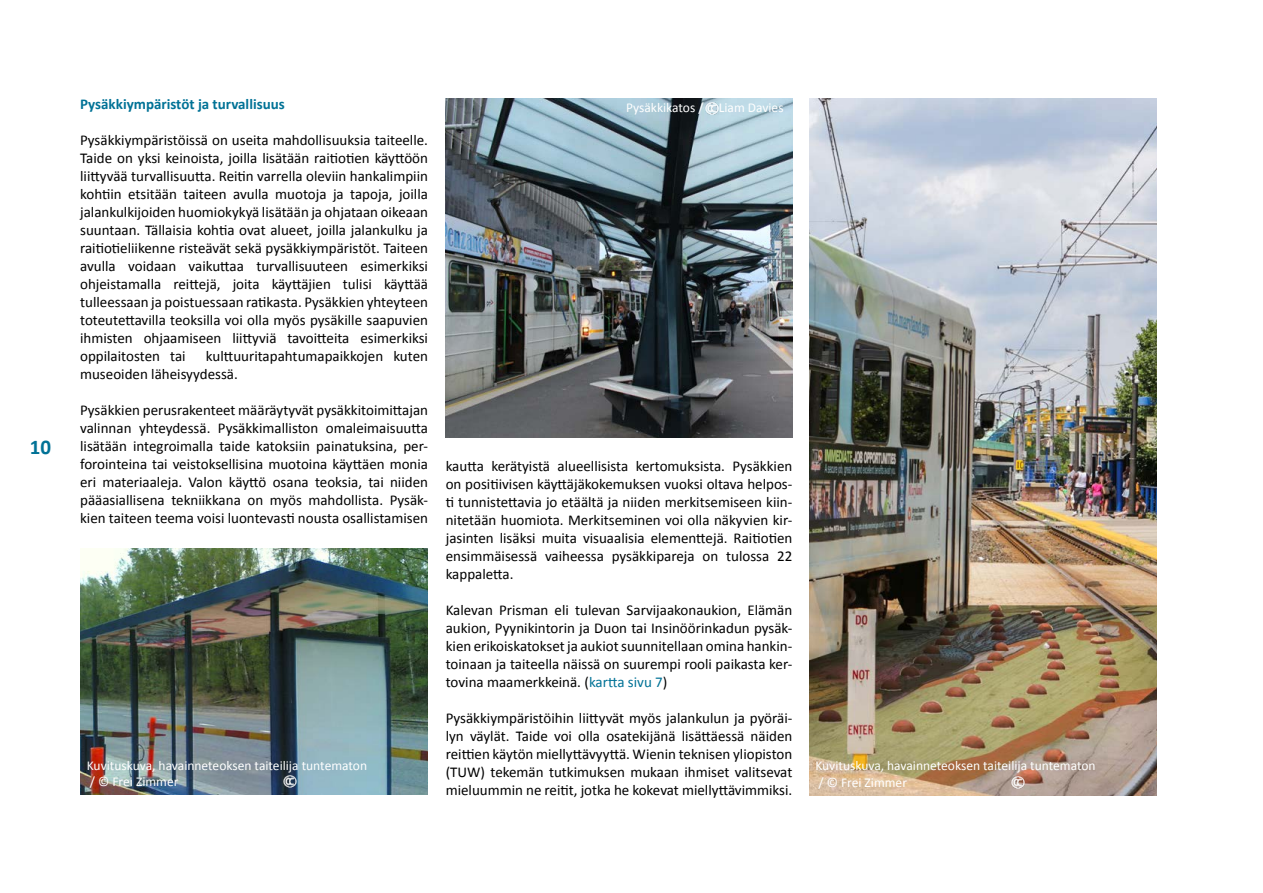
<style>
.page{position:relative;width:1263px;height:893px;background:#fff}
.page>*{position:absolute;margin:0;border:0;box-sizing:border-box;transform-origin:0 0}
.t1{font:700 21px "Calibri";color:#007296}
.t2{font:15px/18px "Calibri";color:#000;text-align:justify}
.t3{font:700 15px "Calibri";color:#007296}
.t4{font:13.5px/16.2px "Calibri";color:#fff}
.s1{color:#007296}
</style>
<div class="page">
<img style="left:809px;top:99px;width:348px;height:696px">
<img style="left:80px;top:549px;width:347px;height:246px">
<img style="left:445px;top:99px;width:347px;height:339px">
<svg style="left:705px;top:102px;width:13px;height:12px"></svg>
<img style="left:1011px;top:777px;width:14px;height:12px">
<svg style="left:283px;top:775px;width:13px;height:12px"></svg>
<h1 class="t1" style="left:30px;top:434px;width:23px">10</h1>
<p class="t3" style="left:80px;top:95px;width:206px">Pysäkkiympäristöt ja turvallisuus</p>
<p class="t2" style="left:80px;top:130px;width:349px">Pysäkkiympäristöissä on useita mahdollisuuksia taiteelle.<br>Taide on yksi keinoista, joilla lisätään raitiotien käyttöön liittyvää turvallisuutta. Reitin varrella oleviin hankalimpiin kohtiin etsitään taiteen avulla muotoja ja tapoja, joilla jalankulkijoiden huomiokykyä lisätään ja ohjataan oikeaan suuntaan. Tällaisia kohtia ovat alueet, joilla jalankulku ja raitiotieliikenne risteävät sekä pysäkkiympäristöt. Taiteen avulla voidaan vaikuttaa turvallisuuteen esimerkiksi ohjeistamalla reittejä, joita käyttäjien tulisi käyttää tulleessaan ja poistuessaan ratikasta. Pysäkkien yhteyteen toteutettavilla teoksilla voi olla myös pysäkille saapuvien ihmisten ohjaamiseen liittyviä tavoitteita esimerkiksi oppilaitosten tai</p>
<p class="t2" style="left:80px;top:346px;width:349px;text-indent:126px">kulttuuritapahtumapaikkojen kuten museoiden läheisyydessä.</p>
<p class="t2" style="left:80px;top:400px;width:349px">Pysäkkien perusrakenteet määräytyvät pysäkkitoimittajan valinnan yhteydessä. Pysäkkimalliston omaleimaisuutta lisätään integroimalla taide katoksiin painatuksina, per&shy;forointeina tai veistoksellisina muotoina käyttäen monia eri materiaaleja. Valon käyttö osana teoksia, tai niiden pääasiallisena tekniikkana on myös mahdollista. Pysäk&shy;kien taiteen teema voisi luontevasti nousta osallistamisen</p>
<p class="t4" style="left:87px;top:756px;width:282px">Kuvituskuva, havainneteoksen taiteilija tuntematon / © Frei Zimmer</p>
<p class="t4" style="left:626px;top:99px;width:159px">Pysäkkikatos / Liam Davies</p>
<p class="t2" style="left:446px;top:457px;width:348px">kautta kerätyistä alueellisista kertomuksista. Pysäkkien on positiivisen käyttäjäkokemuksen vuoksi oltava helpos&shy;ti tunnistettavia jo etäältä ja niiden merkitsemiseen kiin&shy;nitetään huomiota. Merkitseminen voi olla näkyvien kir&shy;jasinten lisäksi muita visuaalisia elementtejä. Raitiotien ensimmäisessä vaiheessa pysäkkipareja on tulossa 22 kappaletta.</p>
<p class="t2" style="left:446px;top:601px;width:348px">Kalevan Prisman eli tulevan Sarvijaakonaukion, Elämän aukion, Pyynikintorin ja Duon tai Insinöörinkadun pysäk&shy;kien erikoiskatokset ja aukiot suunnitellaan omina hankin&shy;toinaan ja taiteella näissä on suurempi rooli paikasta ker&shy;tovina maamerkkeinä. (<span class="s1">kartta sivu 7</span>)</p>
<p class="t2" style="left:446px;top:709px;width:348px">Pysäkkiympäristöihin liittyvät myös jalankulun ja pyöräi&shy;lyn väylät. Taide voi olla osatekijänä lisättäessä näiden reittien käytön miellyttävyyttä. Wienin teknisen yliopiston (TUW) tekemän tutkimuksen mukaan ihmiset valitsevat mieluummin ne reitit, jotka he kokevat miellyttävimmiksi.</p>
<p class="t4" style="left:815px;top:757px;width:282px">Kuvituskuva, havainneteoksen taiteilija tuntematon / © Frei Zimmer</p>
</div>
